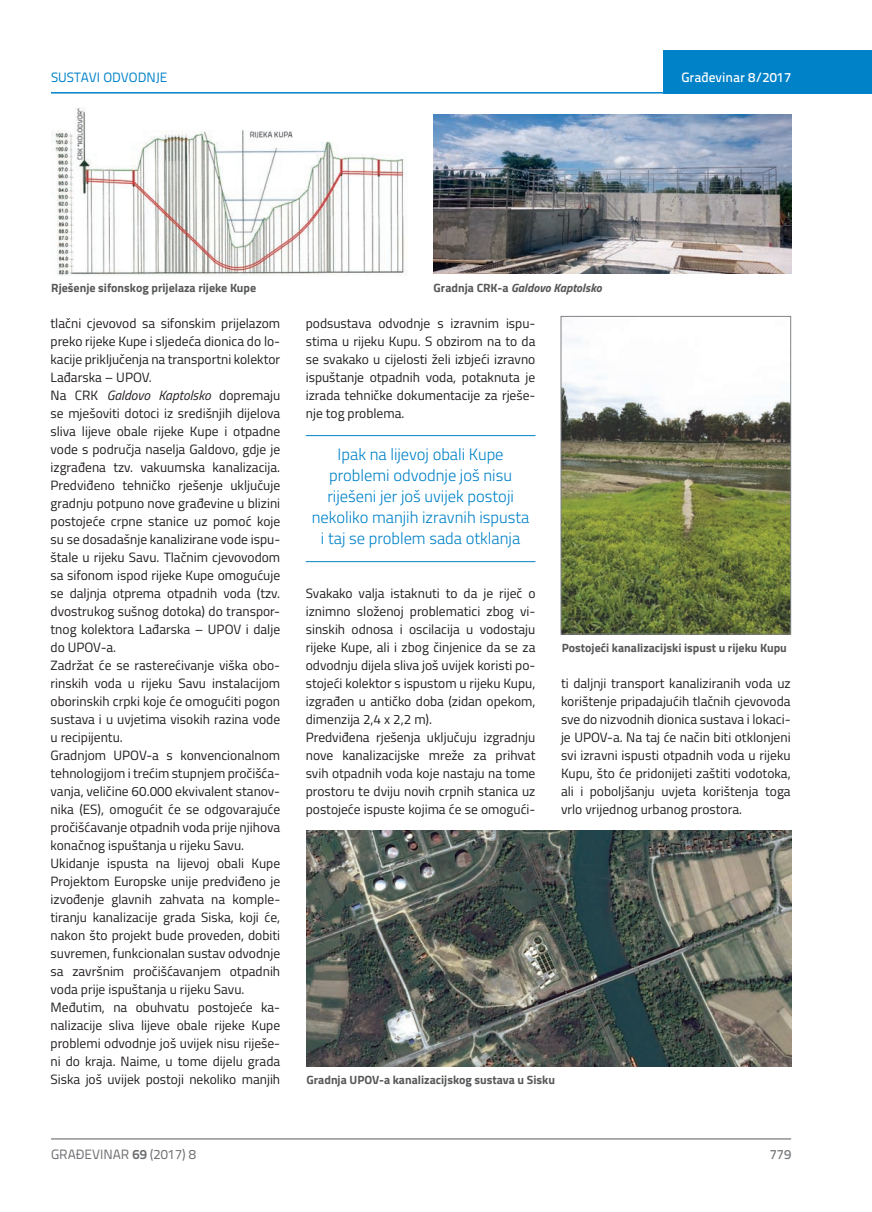
<style>
.page{position:relative;width:872px;height:1212px;background:#fff}
.page>*{position:absolute;margin:0;border:0;box-sizing:border-box;transform-origin:0 0}
.t1{font:300 16.5px/21px "Titillium";color:#0082c8;text-align:center}
.t2{font:13.5px/18px "Titillium";color:#231f20}
.t3{font:13.5px "Titillium Text 22 L";color:#6c6d70}
.t4{font:500 13.5px "Titillium Text 22 L";color:#fff}
.t5{font:13.5px "Titillium Text 22 L";color:#0082c8}
.t6{font:500 13.5px "Titillium Text 22 L";color:#787a7d}
.t7{font:700 12px "Titillium";color:#57585a}
.t8{font:italic 700 12px "Titillium";color:#57585a}
.s1{font-style:normal}
.s2{font-style:italic}
.s3{font-weight:700}
</style>
<div class="page">
<hr style="left:51px;top:1139px;width:740px;height:1px;background:#57585a">
<div style="left:663px;top:50px;width:209px;height:44px;background:#0082c8"></div>
<hr style="left:51px;top:92px;width:821px;height:2px;background:#0082c8">
<hr style="left:306px;top:435px;width:229px;height:1px;background:#0082c8">
<hr style="left:306px;top:561px;width:229px;height:1px;background:#0082c8">
<img style="left:51px;top:108px;width:354px;height:168px">
<img style="left:433px;top:114px;width:358px;height:159px">
<img style="left:306px;top:830px;width:485px;height:236px">
<img style="left:563px;top:318px;width:226px;height:314px">
<div style="left:561px;top:316px;width:230px;height:318px;border:1px solid #808285"></div>
<p class="t5" style="left:51px;top:68px;width:118px">SUSTAVI ODVODNJE</p>
<p class="t4" style="left:681px;top:67px;width:111px">Građevinar 8/2017</p>
<p class="t7" style="left:51px;top:278px;width:206px">Rješenje sifonskog prijelaza rijeke Kupe</p>
<p class="t8" style="left:433px;top:278px;width:170px"><span class="s1">Gradnja CRK-a</span> Galdovo Kaptolsko</p>
<p class="t2" style="left:51px;top:313px;width:231px">tlačni cjevovod sa sifonskim prijelazom preko rijeke Kupe i sljedeća dionica do lo&shy;kacije priključenja na transportni kolektor Lađarska – UPOV.<br>Na CRK <span class="s2">Galdovo Kaptolsko</span> dopremaju se mješoviti dotoci iz središnjih dijelova sliva lijeve obale rijeke Kupe i otpadne vode s područja naselja Galdovo, gdje je izgrađena tzv. vakuumska kanalizacija.<br>Predviđeno tehničko rješenje uključuje gradnju potpuno nove građevine u blizini postojeće crpne stanice uz pomoć koje su se dosadašnje kanalizirane vode ispu&shy;štale u rijeku Savu. Tlačnim cjevovodom sa sifonom ispod rijeke Kupe omogućuje se daljnja otprema otpadnih voda (tzv. dvostrukog sušnog dotoka) do transpor&shy;tnog kolektora Lađarska – UPOV i dalje do UPOV-a.<br>Zadržat će se rasterećivanje viška obo&shy;rinskih voda u rijeku Savu instalacijom oborinskih crpki koje će omogućiti pogon sustava i u uvjetima visokih razina vode u recipijentu.<br>Gradnjom UPOV-a s konvencionalnom tehnologijom i trećim stupnjem pročišća&shy;vanja, veličine 60.000 ekvivalent stanov&shy;nika (ES), omogućit će se odgovarajuće pročišćavanje otpadnih voda prije njihova konačnog ispuštanja u rijeku Savu.<br>Ukidanje ispusta na lijevoj obali Kupe Projektom Europske unije predviđeno je izvođenje glavnih zahvata na komple&shy;tiranju kanalizacije grada Siska, koji će, nakon što projekt bude proveden, dobiti suvremen, funkcionalan sustav odvodnje sa završnim pročišćavanjem otpadnih voda prije ispuštanja u rijeku Savu.<br>Međutim, na obuhvatu postojeće ka&shy;nalizacije sliva lijeve obale rijeke Kupe problemi odvodnje još uvijek nisu riješe&shy;ni do kraja. Naime, u tome dijelu grada Siska još uvijek postoji nekoliko manjih</p>
<p class="t2" style="left:306px;top:313px;width:231px;text-align:justify">podsustava odvodnje s izravnim ispu&shy;stima u rijeku Kupu. S obzirom na to da se svakako u cijelosti želi izbjeći izravno ispuštanje otpadnih voda, potaknuta je izrada tehničke dokumentacije za rješe&shy;nje tog problema.</p>
<p class="t1" style="left:312px;top:443px;width:219px">Ipak na lijevoj obali Kupe problemi odvodnje još nisu riješeni jer još uvijek postoji nekoliko manjih izravnih ispusta i taj se problem sada otklanja</p>
<p class="t2" style="left:306px;top:583px;width:231px">Svakako valja istaknuti to da je riječ o iznimno složenoj problematici zbog vi&shy;sinskih odnosa i oscilacija u vodostaju rijeke Kupe, ali i zbog činjenice da se za odvodnju dijela sliva još uvijek koristi po&shy;stojeći kolektor s ispustom u rijeku Kupu, izgrađen u antičko doba (zidan opekom, dimenzija 2,4 x 2,2 m).<br>Predviđena rješenja uključuju izgradnju nove kanalizacijske mreže za prihvat svih otpadnih voda koje nastaju na tome prostoru te dviju novih crpnih stanica uz postojeće ispuste kojima će se omogući-</p>
<p class="t7" style="left:561px;top:639px;width:227px">Postojeći kanalizacijski ispust u rijeku Kupu</p>
<p class="t2" style="left:561px;top:674px;width:231px;text-align:justify">ti daljnji transport kanaliziranih voda uz korištenje pripadajućih tlačnih cjevovoda sve do nizvodnih dionica sustava i lokaci&shy;je UPOV-a. Na taj će način biti otklonjeni svi izravni ispusti otpadnih voda u rijeku Kupu, što će pridonijeti zaštiti vodotoka, ali i poboljšanju uvjeta korištenja toga vrlo vrijednog urbanog prostora.</p>
<p class="t7" style="left:306px;top:1071px;width:250px">Gradnja UPOV-a kanalizacijskog sustava u Sisku</p>
<p class="t3" style="left:51px;top:1144px;width:146px">GRAĐEVINAR <span class="s3">69</span> (2017) 8</p>
<p class="t6" style="left:769px;top:1144px;width:23px">779</p>
</div>
